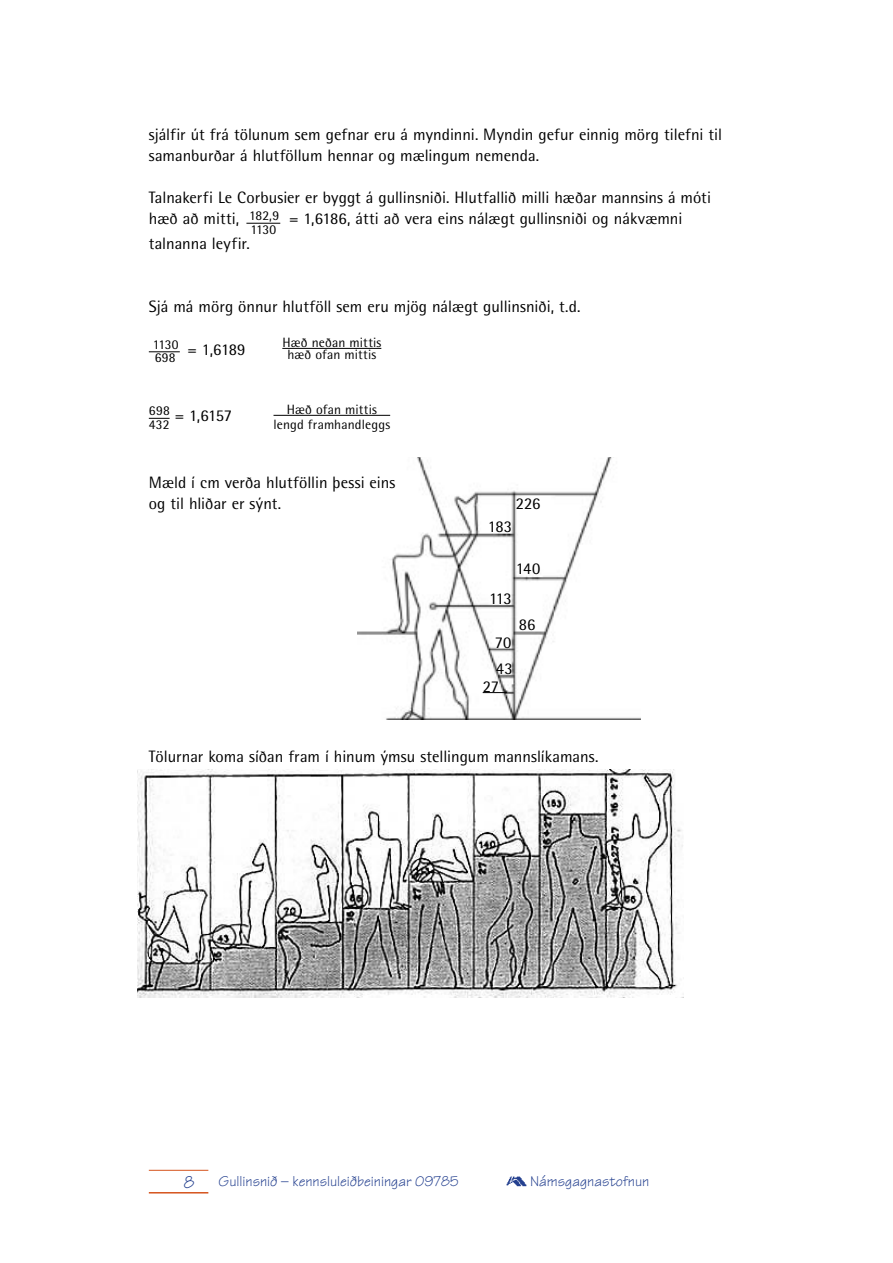
<style>
.page{position:relative;width:893px;height:1263px;background:#fff}
.page>*{position:absolute;margin:0;border:0;box-sizing:border-box;transform-origin:0 0}
.t1{font:16.5px/21px "Rotis Semi Sans";color:#000}
.t2{font:15px "Tekton";color:#24408f}
.t3{font:13.5px "Rotis Semi Sans";letter-spacing:.015em;color:#000}
</style>
<div class="page">
<hr style="left:149px;top:1170px;width:59px;height:1px;background:#d5541d">
<hr style="left:149px;top:1192px;width:59px;height:1px;background:#d5541d">
<img style="left:507px;top:1176px;width:20px;height:10px">
<img style="left:357px;top:458px;width:283px;height:262px">
<svg style="left:483px;top:692px;width:24px;height:1px"></svg>
<hr style="left:282px;top:348px;width:99px;height:1px;background:#000">
<hr style="left:246px;top:223px;width:34px;height:1px;background:#000">
<hr style="left:149px;top:351px;width:31px;height:1px;background:#000">
<svg style="left:149px;top:418px;width:21px;height:1px"></svg>
<hr style="left:273px;top:415px;width:117px;height:1px;background:#000">
<img style="left:137px;top:769px;width:546px;height:229px">
<p class="t1" style="left:149px;top:124px;width:575px">sjálfir út frá tölunum sem gefnar eru á myndinni. Myndin gefur einnig mörg tilefni til samanburðar á hlutföllum hennar og mælingum nemenda.</p>
<p class="t1" style="left:149px;top:187px;width:564px">Talnakerfi Le Corbusier er byggt á gullinsniði. Hlutfallið milli hæðar mannsins á móti hæð að mitti, <sup>182,9</sup> = 1,6186, átti að vera eins nálægt gullinsniði og nákvæmni</p>
<p class="t3" style="left:250px;top:221px;width:27px">1130</p>
<p class="t1" style="left:149px;top:233px;width:103px">talnanna leyfir.</p>
<p class="t1" style="left:149px;top:296px;width:433px">Sjá má mörg önnur hlutföll sem eru mjög nálægt gullinsniði, t.d.</p>
<p class="t1" style="left:153px;top:338px;width:94px"><sup>1130</sup> = 1,6189</p>
<p class="t3" style="left:282px;top:334px;width:100px">Hæð neðan mittis</p>
<p class="t3" style="left:155px;top:350px;width:22px">698</p>
<p class="t3" style="left:287px;top:347px;width:90px">hæð ofan mittis</p>
<p class="t1" style="left:149px;top:405px;width:85px"><sup>698</sup> = 1,6157</p>
<p class="t3" style="left:287px;top:401px;width:92px">Hæð ofan mittis</p>
<p class="t3" style="left:149px;top:416px;width:22px">432</p>
<p class="t3" style="left:273px;top:416px;width:118px">lengd framhandleggs</p>
<p class="t1" style="left:149px;top:471px;width:248px">Mæld í cm verða hlutföllin þessi eins og til hliðar er sýnt.</p>
<p class="t1" style="left:516px;top:493px;width:26px">226</p>
<p class="t1" style="left:488px;top:516px;width:26px">183</p>
<p class="t1" style="left:516px;top:558px;width:26px">140</p>
<p class="t1" style="left:489px;top:588px;width:24px">113</p>
<p class="t1" style="left:495px;top:629px;width:19px;line-height:26.7px">70<br>43</p>
<p class="t1" style="left:483px;top:675px;width:18px">27</p>
<p class="t1" style="left:519px;top:614px;width:18px">86</p>
<p class="t1" style="left:149px;top:746px;width:451px">Tölurnar koma síðan fram í hinum ýmsu stellingum mannslíkamans.</p>
<p class="t2" style="left:219px;top:1171px;width:242px">Gullinsnið – kennsluleiðbeiningar 09785</p>
<p class="t2" style="left:530px;top:1171px;width:121px">Námsgagnastofnun</p>
</div>
